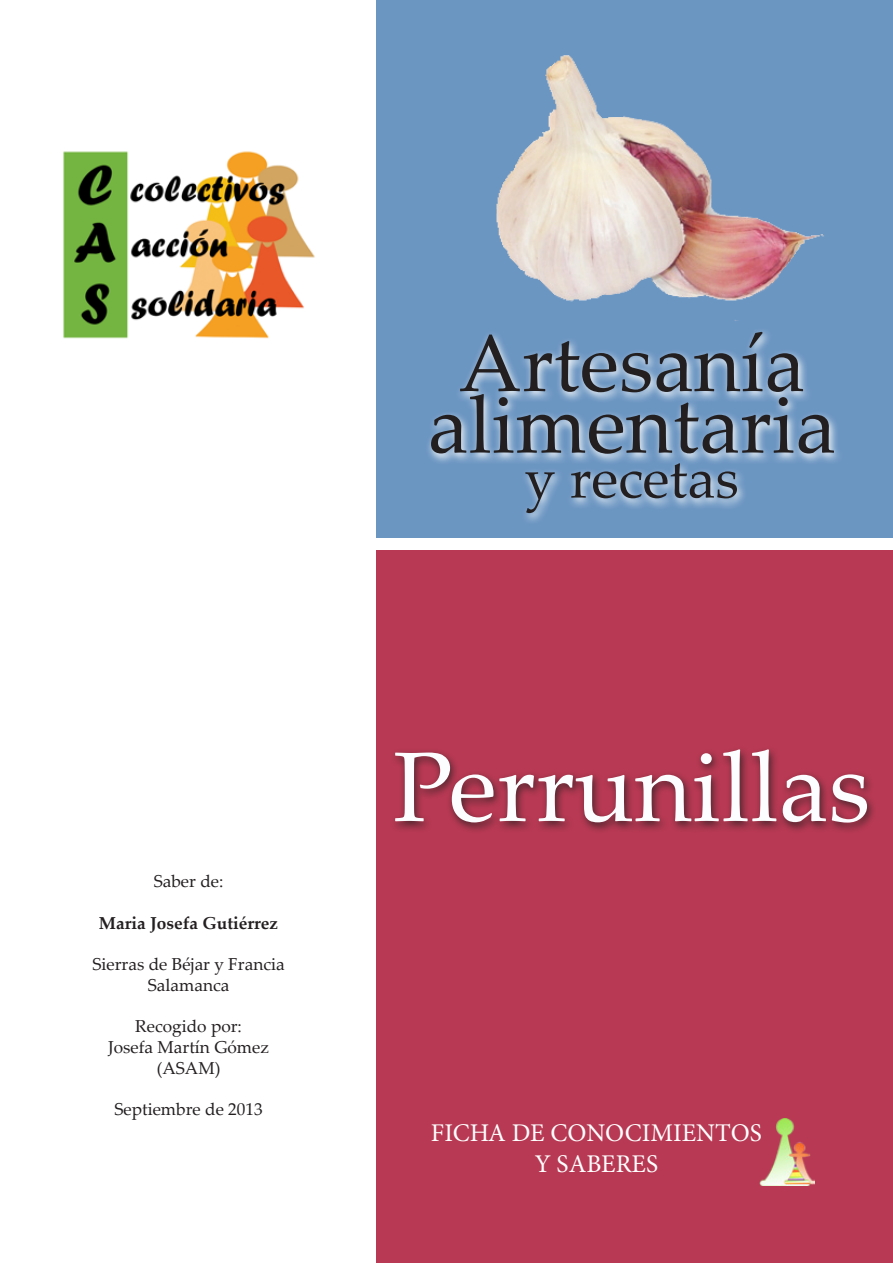
<style>
.page{position:relative;width:893px;height:1263px;background:#fff}
.page>*{position:absolute;margin:0;border:0;box-sizing:border-box;transform-origin:0 0}
.t1{font:99px "Palatino Linotype";color:#fbfdfe}
.t2{font:81px "Palatino Linotype";color:#231f20}
.t3{font:55.5px "Palatino Linotype";color:#231f20}
.t4{font:25.5px "Minion Pro";color:#fff}
.t5{font:17.25px "Palatino Linotype";color:#231f20}
.t6{font:700 17.25px "Palatino Linotype";color:#231f20}
</style>
<div class="page">
<div style="left:376px;top:0;width:517px;height:538px;background:#6c96c2"></div>
<img style="left:496px;top:55px;width:328px;height:266px">
<div style="left:376px;top:551px;width:517px;height:712px;background:#b83953"></div>
<img style="left:63px;top:151px;width:252px;height:188px">
<img style="left:759px;top:1118px;width:55px;height:67px">
<div style="left:389px;top:746px;width:488px;height:88px;background:#231f20;opacity:.75"></div>
<svg style="left:428px;top:331px;width:410px;height:190px"></svg>
<p class="t5" style="left:154px;top:869px;width:71px">Saber de:</p>
<p class="t6" style="left:99px;top:911px;width:181px">Maria Josefa Gutiérrez</p>
<p class="t5" style="left:92px;top:952px;width:194px">Sierras de Béjar y Francia</p>
<p class="t5" style="left:148px;top:973px;width:83px">Salamanca</p>
<p class="t5" style="left:135px;top:1014px;width:108px">Recogido por:</p>
<p class="t5" style="left:108px;top:1035px;width:162px">Josefa Martín Gómez</p>
<p class="t5" style="left:157px;top:1055px;width:65px">(ASAM)</p>
<p class="t5" style="left:114px;top:1097px;width:150px">Septiembre de 2013</p>
<p class="t2" style="left:459px;top:306px;width:348px">Artesanía</p>
<p class="t2" style="left:428px;top:367px;width:410px">alimentaria</p>
<p class="t3" style="left:525px;top:439px;width:215px">y recetas</p>
<p class="t1" style="left:393px;top:717px;width:479px">Perrunillas</p>
<p class="t4" style="left:431px;top:1116px;width:333px">FICHA DE CONOCIMIENTOS</p>
<p class="t4" style="left:535px;top:1146px;width:125px">Y SABERES</p>
</div>
